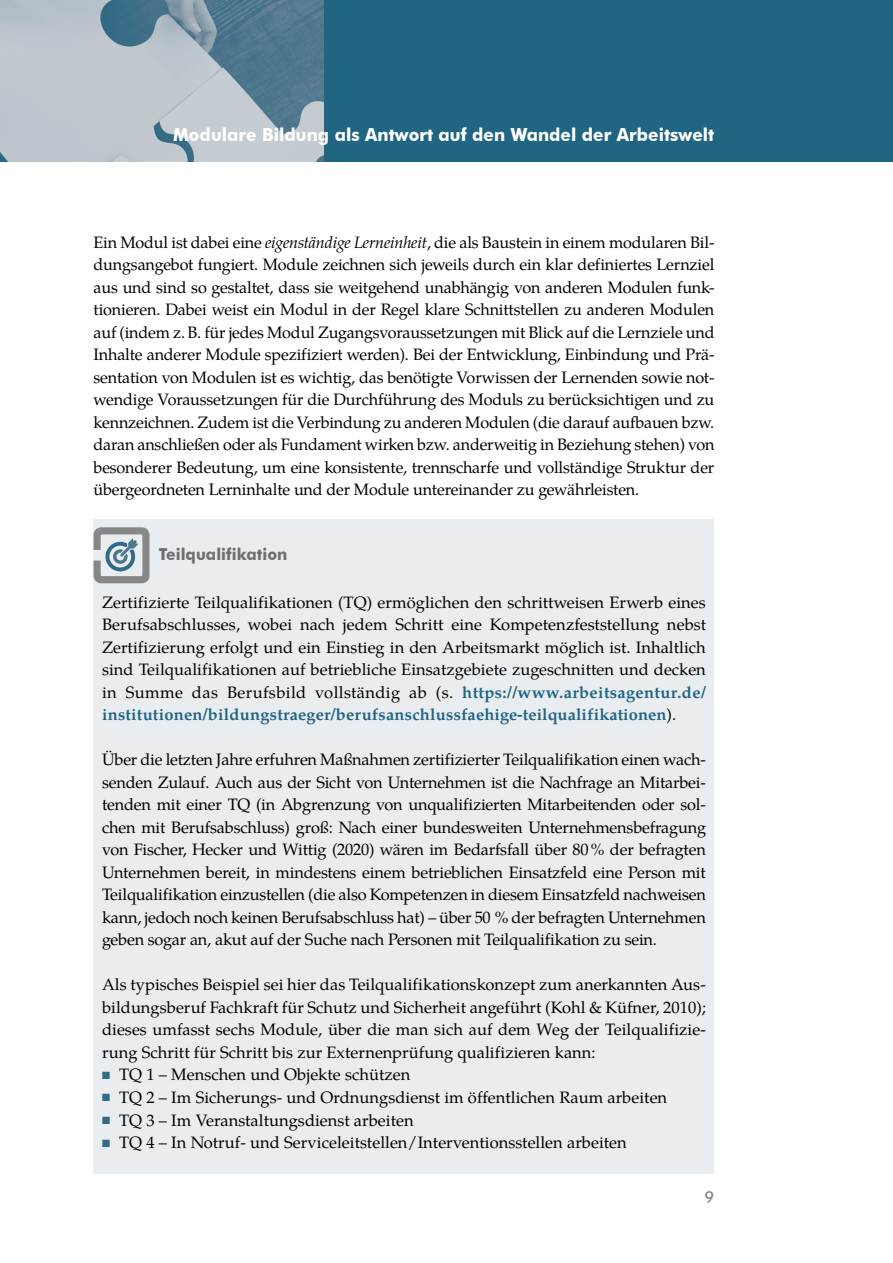
<style>
.page{position:relative;width:893px;height:1263px;background:#fff}
.page>*{position:absolute;margin:0;border:0;box-sizing:border-box;transform-origin:0 0}
.t1{font:700 18px "Futura BT";letter-spacing:.005em;color:#fff;scale:.95 1}
.Kastentext{font:16.5px/22.5px "Te X Gyre Pagella";color:#000;text-align:justify}
.fließtext{font:16.5px/22.5px "Te X Gyre Pagella";color:#000;text-align:justify}
.ü_Kasten{font:700 16.5px "Futura BT";letter-spacing:.005em;color:#706f6f;scale:.95 1}
.t2{font:500 16.5px "Futura BT";color:#878787}
.s1{font-style:italic}
.s2{font-weight:700;color:#206582}
.s3{color:#326b85}
</style>
<div class="page">
<div style="left:0;top:0;width:893px;height:162px;background:#206582"></div>
<img style="left:0;top:0;width:323px;height:162px">
<div style="left:94px;top:519px;width:620px;height:655px;background:#e9edf0"></div>
<svg style="left:105px;top:538px;width:33px;height:33px"></svg>
<div style="left:94px;top:527px;width:56px;height:56px;border:7px solid #878787;border-radius:4px"></div>
<p class="t1" style="left:173px;top:124px;width:571px">Modulare Bildung als Antwort auf den Wandel der Arbeitswelt</p>
<p class="fließtext" style="left:94px;top:230px;width:623px">Ein Modul ist dabei eine <span class="s1">eigenständige Lerneinheit</span>, die als Baustein in einem modularen Bil&shy;dungsangebot fungiert. Module zeichnen sich jeweils durch ein klar definiertes Lernziel aus und sind so gestaltet, dass sie weitgehend unabhängig von anderen Modulen funk&shy;tionieren. Dabei weist ein Modul in der Regel klare Schnittstellen zu anderen Modulen auf (indem z.B. für jedes Modul Zugangsvoraussetzungen mit Blick auf die Lernziele und Inhalte anderer Module spezifiziert werden). Bei der Entwicklung, Einbindung und Prä&shy;sentation von Modulen ist es wichtig, das benötigte Vorwissen der Lernenden sowie not&shy;wendige Voraussetzungen für die Durchführung des Moduls zu berücksichtigen und zu kennzeichnen. Zudem ist die Verbindung zu anderen Modulen (die darauf aufbauen bzw. daran anschließen oder als Fundament wirken bzw. anderweitig in Beziehung stehen) von besonderer Bedeutung, um eine konsistente, trennscharfe und vollständige Struktur der übergeordneten Lerninhalte und der Module untereinander zu gewährleisten.</p>
<p class="ü_Kasten" style="left:159px;top:544px;width:137px">Teilqualifikation</p>
<p class="Kastentext" style="left:102px;top:590px;width:606px">Zertifizierte Teilqualifikationen (TQ) ermöglichen den schrittweisen Erwerb eines Berufsabschlusses, wobei nach jedem Schritt eine Kompetenzfeststellung nebst Zertifizierung erfolgt und ein Einstieg in den Arbeitsmarkt möglich ist. Inhaltlich sind Teilqualifikationen auf betriebliche Einsatzgebiete zugeschnitten und decken in Summe das Berufsbild vollständig ab (s. <span class="s2">https://www.arbeitsagentur.de/ institutionen/bildungstraeger/berufsanschlussfaehige-teilqualifikationen</span>).</p>
<p class="Kastentext" style="left:102px;top:747px;width:605px">Über die letzten Jahre erfuhren Maßnahmen zertifizierter Teilqualifikation einen wach&shy;senden Zulauf. Auch aus der Sicht von Unternehmen ist die Nachfrage an Mitarbei&shy;tenden mit einer TQ (in Abgrenzung von unqualifizierten Mitarbeitenden oder sol&shy;chen mit Berufsabschluss) groß: Nach einer bundesweiten Unternehmensbefragung von Fischer, Hecker und Wittig (2020) wären im Bedarfsfall über 80 % der befragten Unternehmen bereit, in mindestens einem betrieblichen Einsatzfeld eine Person mit Teilqualifikation einzustellen (die also Kompetenzen in diesem Einsatzfeld nachweisen kann, jedoch noch keinen Berufsabschluss hat) – über 50 % der befragten Unternehmen geben sogar an, akut auf der Suche nach Personen mit Teilqualifikation zu sein.</p>
<p class="Kastentext" style="left:102px;top:972px;width:605px">Als typisches Beispiel sei hier das Teilqualifikationskonzept zum anerkannten Aus&shy;bildungsberuf Fachkraft für Schutz und Sicherheit angeführt (Kohl &amp; Küfner, 2010); dieses umfasst sechs Module, über die man sich auf dem Weg der Teilqualifizie&shy;rung Schritt für Schritt bis zur Externenprüfung qualifizieren kann:</p>
<p class="fließtext" style="left:102px;top:1062px;width:310px"><span class="s3">■</span> TQ 1 – Menschen und Objekte schützen</p>
<p class="fließtext" style="left:102px;top:1085px;width:567px"><span class="s3">■</span> TQ 2 – Im Sicherungs- und Ordnungsdienst im öffentlichen Raum arbeiten</p>
<p class="fließtext" style="left:102px;top:1107px;width:313px"><span class="s3">■</span> TQ 3 – Im Veranstaltungsdienst arbeiten</p>
<p class="fließtext" style="left:102px;top:1130px;width:526px"><span class="s3">■</span> TQ 4 – In Notruf- und Serviceleitstellen/Interventionsstellen arbeiten</p>
<p class="t2" style="left:704px;top:1187px;width:11px">9</p>
</div>
